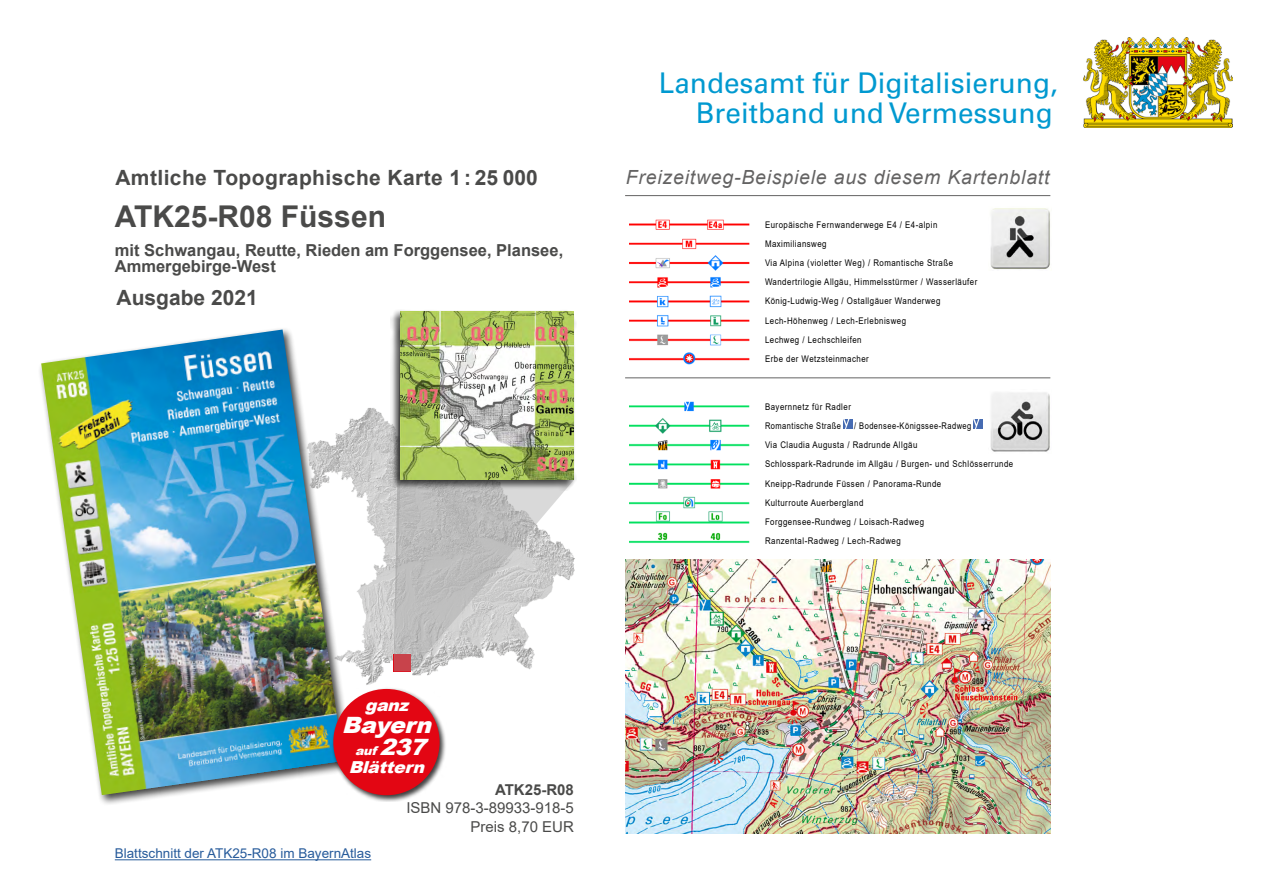
<style>
.page{position:relative;width:1263px;height:893px;background:#fff}
.page>*{position:absolute;margin:0;border:0;box-sizing:border-box;transform-origin:0 0}
.t1{font:700 30px "Arial";color:#4a4a49}
.t2{font:28.5px/30px "Univers";color:#0099d0;text-align:right}
.t3{font:italic 900 22.5px "Arial";color:#fff;scale:1.05 1}
.t4{font:700 21px "Arial";letter-spacing:.02em;color:#4a4a49}
.t5{font:700 21px "Arial";color:#4a4a49}
.t6{font:italic 19.5px "Arial";letter-spacing:.04em;color:#646363}
.t7{font:700 16.5px/16.5px "Arial";color:#4a4a49}
.t8{font:italic 900 16.5px "Arial";color:#fff;scale:1.05 1}
.t9{font:15px/18.8px "Arial";color:#4a4a49;text-align:right}
.t10{font:700 15px "Arial";color:#4a4a49}
.t11{font:13.5px "Arial";color:#275b9b}
.t12{font:italic 900 12px "Arial";color:#fff;scale:1.05 1}
.t13{font:9.15px/19.2px "Arial";letter-spacing:.06em;color:#000;scale:.86 1}
.t14{font:9.15px/19.2px "Arial";letter-spacing:.06em;color:#000;scale:.82 1}
.s1{font-size:22.5px}
</style>
<div class="page">
<img style="left:354px;top:408px;width:221px;height:277px">
<svg style="left:394px;top:491px;width:180px;height:180px"></svg>
<hr style="left:625px;top:195px;width:425px;height:1px;background:#646363">
<hr style="left:625px;top:377px;width:425px;height:1px;background:#646363">
<div style="left:38px;top:326px;width:316px;height:480px;background:#000;opacity:.75"></div>
<img style="left:41px;top:330px;width:302px;height:465px">
<div style="left:390px;top:309px;width:186px;height:182px;background:#000;opacity:.75"></div>
<img style="left:401px;top:311px;width:173px;height:169px">
<img style="left:625px;top:559px;width:425px;height:274px">
<hr style="left:115px;top:859px;width:256px;height:1px;background:#275b9b">
<img style="left:629px;top:219px;width:121px;height:146px">
<img style="left:629px;top:401px;width:121px;height:142px">
<svg style="left:843px;top:420px;width:9px;height:9px"></svg>
<svg style="left:973px;top:420px;width:10px;height:9px"></svg>
<img style="left:990px;top:208px;width:60px;height:62px">
<img style="left:990px;top:392px;width:60px;height:60px">
<img style="left:1083px;top:38px;width:149px;height:89px">
<div style="left:331px;top:686px;width:115px;height:116px;background:#000;opacity:.75"></div>
<div style="left:333px;top:689px;width:107px;height:106px;background:#e30613;border-radius:50%"></div>
<h3 class="t4" style="left:115px;top:163px;width:424px">Amtliche Topographische Karte 1 : 25 000</h3>
<h1 class="t1" style="left:115px;top:195px;width:273px">ATK25-R08 Füssen</h1>
<h3 class="t7" style="left:115px;top:242px;width:450px">mit Schwangau, Reutte, Rieden am Forggensee, Plansee,<br>Ammergebirge-West</h3>
<h3 class="t5" style="left:117px;top:282px;width:143px">Ausgabe 2021</h3>
<h2 class="t2" style="left:659px;top:68px;width:400px">Landesamt für Digitalisierung,<br>Breitband und Vermessung</h2>
<h3 class="t6" style="left:626px;top:165px;width:425px">Freizeitweg-Beispiele aus diesem Kartenblatt</h3>
<p class="t13" style="left:765px;top:215px;width:248px">Europäische Fernwanderwege E4 / E4-alpin Maximiliansweg<br>Via Alpina (violetter Weg) / Romantische Straße Wandertrilogie Allgäu, Himmelsstürmer / Wasserläufer König-Ludwig-Weg / Ostallgäuer Wanderweg Lech-Höhenweg / Lech-Erlebnisweg<br>Lechweg / Lechschleifen<br>Erbe der Wetzsteinmacher</p>
<p class="t13" style="left:765px;top:397px;width:101px">Bayernnetz für Radler<br>Romantische Straße</p>
<p class="t14" style="left:765px;top:416px;width:304px;text-indent:89px">/ Bodensee-Königssee-Radweg<br>Via Claudia Augusta / Radrunde Allgäu<br>Schlosspark-Radrunde im Allgäu / Burgen- und Schlösserrunde Kneipp-Radrunde Füssen / Panorama-Runde<br>Kulturroute Auerbergland<br>Forggensee-Rundweg / Loisach-Radweg<br>Ranzental-Radweg / Lech-Radweg</p>
<h3 class="t8" style="left:365px;top:693px;width:49px">ganz</h3>
<h3 class="t3" style="left:342px;top:708px;width:94px">Bayern</h3>
<h3 class="t12" style="left:355px;top:742px;width:77px">auf <span class="s1">237</span></h3>
<h3 class="t8" style="left:349px;top:755px;width:79px">Blättern</h3>
<h3 class="t11" style="left:115px;top:844px;width:258px">Blattschnitt der ATK25-R08 im BayernAtlas</h3>
<h3 class="t10" style="left:495px;top:779px;width:80px">ATK25-R08</h3>
<h3 class="t9" style="left:406px;top:798px;width:169px">ISBN 978-3-89933-918-5<br>Preis 8,70 EUR</h3>
</div>
